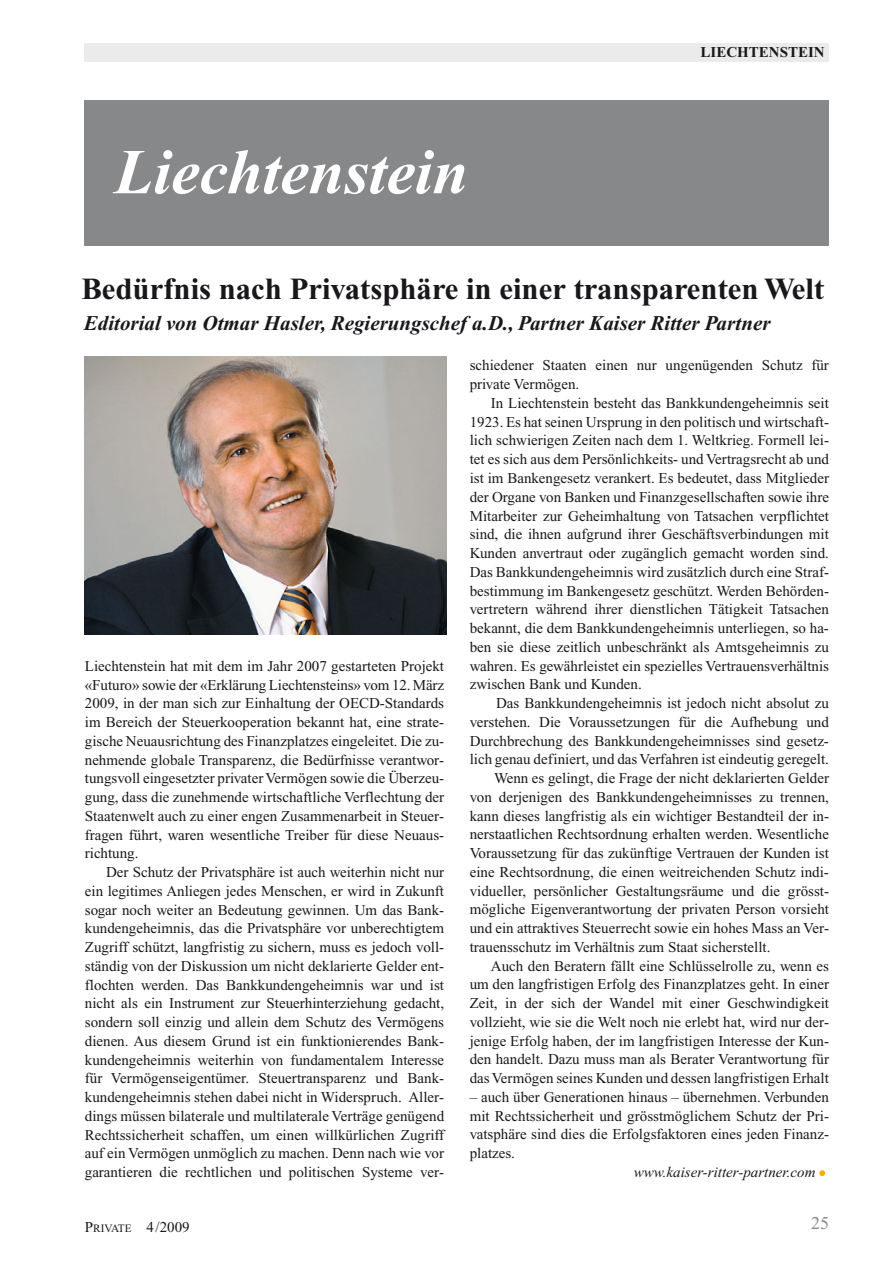
<style>
.page{position:relative;width:893px;height:1263px;background:#fff}
.page>*{position:absolute;margin:0;border:0;box-sizing:border-box;transform-origin:0 0}
.t1{font:italic 700 63.75px "Times New Roman";color:#fff}
.t2{font:54px "Times";color:#f8ae00}
.t3{font:700 30.75px "Times";color:#1a171c}
.t4{font:italic 700 21px "Times New Roman";color:#1a171c}
.t5{font:18px "Times";color:#87888a}
.t6{font:15px/18.8px "Times";color:#1a171c;text-align:justify}
.t7{font:italic 15px "Times";color:#1a171c}
.t8{font:700 15px "Times";color:#1a171c}
.s1{font-size:11.25px}
</style>
<div class="page">
<div style="left:85px;top:43px;width:744px;height:18px;background:#ebebec"></div>
<div style="left:85px;top:101px;width:744px;height:145px;background:#87888a"></div>
<img style="left:85px;top:357px;width:361px;height:278px">
<h1 class="t1" style="left:115px;top:150px;width:355px">Liechtenstein</h1>
<p class="t8" style="left:700px;top:47px;width:126px">LIECHTENSTEIN</p>
<h3 class="t3" style="left:81px;top:278px;width:744px">Bedürfnis nach Privatsphäre in einer transparenten Welt</h3>
<h3 class="t4" style="left:84px;top:316px;width:688px">Editorial von Otmar Hasler, Regierungschef a.D., Partner Kaiser Ritter Partner</h3>
<p class="t6" style="left:85px;top:658px;width:361px">Liechtenstein hat mit dem im Jahr 2007 gestarteten Projekt «Futuro» sowie der «Erklärung Liechtensteins» vom 12. März 2009, in der man sich zur Einhaltung der OECD-Standards im Bereich der Steuerkooperation bekannt hat, eine strate&shy;gische Neuausrichtung des Finanzplatzes eingeleitet. Die zu&shy;nehmende globale Transparenz, die Bedürfnisse verantwor&shy;tungsvoll eingesetzter privater Vermögen sowie die Überzeu&shy;gung, dass die zunehmende wirtschaftliche Verflechtung der Staatenwelt auch zu einer engen Zusammenarbeit in Steuer&shy;fragen führt, waren wesentliche Treiber für diese Neuaus&shy;richtung.</p>
<p class="t6" style="left:85px;top:864px;width:361px;text-indent:21px">Der Schutz der Privatsphäre ist auch weiterhin nicht nur ein legitimes Anliegen jedes Menschen, er wird in Zukunft sogar noch weiter an Bedeutung gewinnen. Um das Bank&shy;kundengeheimnis, das die Privatsphäre vor unberechtigtem Zugriff schützt, langfristig zu sichern, muss es jedoch voll&shy;ständig von der Diskussion um nicht deklarierte Gelder ent&shy;flochten werden. Das Bankkundengeheimnis war und ist nicht als ein Instrument zur Steuerhinterziehung gedacht, sondern soll einzig und allein dem Schutz des Vermögens dienen. Aus diesem Grund ist ein funktionierendes Bank&shy;kundengeheimnis weiterhin von fundamentalem Interesse für Vermögenseigentümer. Steuertransparenz und Bank&shy;kundengeheimnis stehen dabei nicht in Widerspruch. Aller&shy;dings müssen bilaterale und multilaterale Verträge genügend Rechtssicherheit schaffen, um einen willkürlichen Zugriff auf ein Vermögen unmöglich zu machen. Denn nach wie vor garantieren die rechtlichen und politischen Systeme ver-</p>
<p class="t6" style="left:470px;top:357px;width:361px">schiedener Staaten einen nur ungenügenden Schutz für private Vermögen.</p>
<p class="t6" style="left:470px;top:395px;width:361px;text-indent:21px">In Liechtenstein besteht das Bankkundengeheimnis seit 1923. Es hat seinen Ursprung in den politisch und wirtschaft&shy;lich schwierigen Zeiten nach dem 1. Weltkrieg. Formell lei&shy;tet es sich aus dem Persönlichkeits- und Vertragsrecht ab und ist im Bankengesetz verankert. Es bedeutet, dass Mitglieder der Organe von Banken und Finanzgesellschaften sowie ihre Mitarbeiter zur Geheimhaltung von Tatsachen verpflichtet sind, die ihnen aufgrund ihrer Geschäftsverbindungen mit Kunden anvertraut oder zugänglich gemacht worden sind.<br>Das Bankkundengeheimnis wird zusätzlich durch eine Straf&shy;bestimmung im Bankengesetz geschützt. Werden Behörden&shy;vertretern während ihrer dienstlichen Tätigkeit Tatsachen bekannt, die dem Bankkundengeheimnis unterliegen, so ha&shy;ben sie diese zeitlich unbeschränkt als Amtsgeheimnis zu wahren. Es gewährleistet ein spezielles Vertrauensverhältnis zwischen Bank und Kunden.</p>
<p class="t6" style="left:496px;top:695px;width:334px">Das Bankkundengeheimnis ist jedoch nicht absolut zu</p>
<p class="t6" style="left:470px;top:714px;width:361px">verstehen. Die Voraussetzungen für die Aufhebung und</p>
<p class="t6" style="left:470px;top:732px;width:361px">Durchbrechung des Bankkundengeheimnisses sind gesetz-</p>
<p class="t6" style="left:470px;top:751px;width:361px">lich genau definiert, und das Verfahren ist eindeutig geregelt.</p>
<p class="t6" style="left:494px;top:770px;width:336px">Wenn es gelingt, die Frage der nicht deklarierten Gelder</p>
<p class="t6" style="left:470px;top:789px;width:361px">von derjenigen des Bankkundengeheimnisses zu trennen,</p>
<p class="t6" style="left:470px;top:807px;width:361px">kann dieses langfristig als ein wichtiger Bestandteil der in-</p>
<p class="t6" style="left:470px;top:826px;width:361px">nerstaatlichen Rechtsordnung erhalten werden. Wesentliche</p>
<p class="t6" style="left:470px;top:845px;width:361px">Voraussetzung für das zukünftige Vertrauen der Kunden ist</p>
<p class="t6" style="left:470px;top:864px;width:361px">eine Rechtsordnung, die einen weitreichenden Schutz indi-</p>
<p class="t6" style="left:470px;top:882px;width:361px">vidueller, persönlicher Gestaltungsräume und die grösst-</p>
<p class="t6" style="left:470px;top:901px;width:361px">mögliche Eigenverantwortung der privaten Person vorsieht</p>
<p class="t6" style="left:470px;top:920px;width:361px">und ein attraktives Steuerrecht sowie ein hohes Mass an Ver-</p>
<p class="t6" style="left:470px;top:939px;width:302px">trauensschutz im Verhältnis zum Staat sicherstellt.</p>
<p class="t6" style="left:491px;top:957px;width:340px">Auch den Beratern fällt eine Schlüsselrolle zu, wenn es</p>
<p class="t6" style="left:470px;top:976px;width:361px">um den langfristigen Erfolg des Finanzplatzes geht. In einer</p>
<p class="t6" style="left:470px;top:995px;width:361px">Zeit, in der sich der Wandel mit einer Geschwindigkeit</p>
<p class="t6" style="left:470px;top:1014px;width:361px">vollzieht, wie sie die Welt noch nie erlebt hat, wird nur der-</p>
<p class="t6" style="left:470px;top:1032px;width:361px">jenige Erfolg haben, der im langfristigen Interesse der Kun-</p>
<p class="t6" style="left:470px;top:1051px;width:361px">den handelt. Dazu muss man als Berater Verantwortung für</p>
<p class="t6" style="left:470px;top:1070px;width:361px">das Vermögen seines Kunden und dessen langfristigen Erhalt</p>
<p class="t6" style="left:470px;top:1089px;width:361px">– auch über Generationen hinaus – übernehmen. Verbunden mit Rechtssicherheit und grösstmöglichem Schutz der Pri&shy;vatsphäre sind dies die Erfolgsfaktoren eines jeden Finanz&shy;platzes.</p>
<p class="t7" style="left:634px;top:1166px;width:183px">www.kaiser-ritter-partner.com</p>
<h2 class="t2" style="left:815px;top:1138px;width:15px">.</h2>
<p class="t6" style="left:85px;top:1218px;width:106px">P<span class="s1">RIVATE</span> 4/2009</p>
<p class="t5" style="left:811px;top:1217px;width:19px">25</p>
</div>
